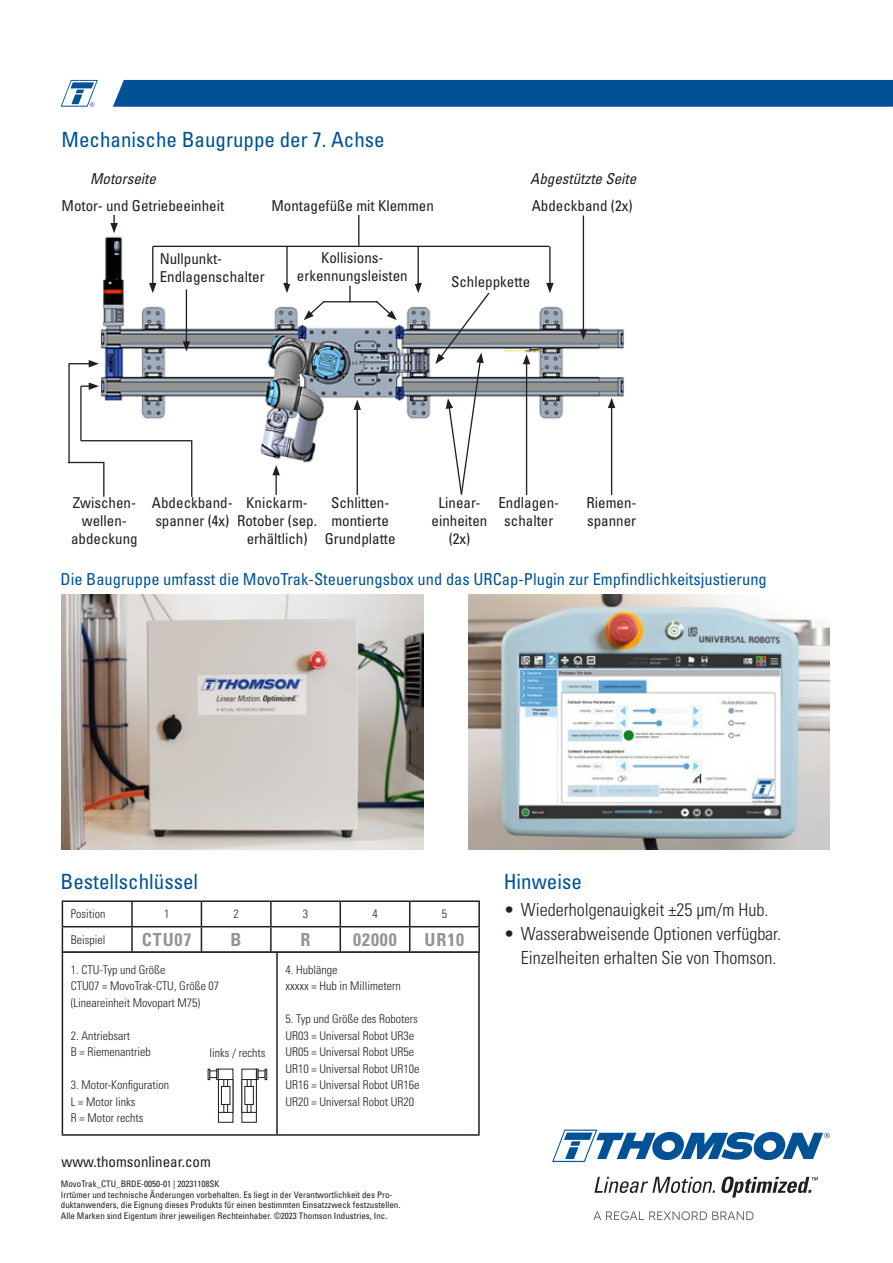
<style>
.page{position:relative;width:893px;height:1263px;background:#fff}
.page>*{position:absolute;margin:0;border:0;box-sizing:border-box;transform-origin:0 0}
.t1{font:condensed 21px "Univers LT Std";color:#005294}
.t2{font:300 condensed 18px/24px "Univers LT Std";color:#231f20;text-align:right}
.t3{font:700 condensed 18px "Univers LT Std";letter-spacing:.05em;color:#939598}
.t4{font:condensed 16.5px "Univers LT Std";color:#005294}
.Footer_Links_Left{font:condensed 15px/18px "Univers LT Std";color:#231f20;text-align:center}
.t5{font:italic condensed 15px "Univers LT Std";color:#231f20}
.t6{font:300 condensed 12px/16.5px "Univers LT Std";color:#231f20}
.t7{font:condensed 9px/10.5px "Univers LT Std";color:#231f20}
</style>
<div class="page">
<img style="left:88px;top:227px;width:536px;height:242px">
<svg style="left:70px;top:360px;width:29px;height:7px"></svg>
<svg style="left:81px;top:382px;width:18px;height:8px"></svg>
<hr style="left:152px;top:246px;width:1px;height:39px;background:#231f20">
<svg style="left:149px;top:283px;width:8px;height:10px"></svg>
<hr style="left:286px;top:246px;width:2px;height:39px;background:#231f20">
<svg style="left:283px;top:283px;width:8px;height:10px"></svg>
<hr style="left:417px;top:246px;width:2px;height:39px;background:#231f20">
<svg style="left:414px;top:283px;width:8px;height:10px"></svg>
<hr style="left:186px;top:289px;width:1px;height:55px;background:#231f20">
<svg style="left:183px;top:341px;width:7px;height:10px"></svg>
<svg style="left:304px;top:299px;width:22px;height:21px"></svg>
<svg style="left:374px;top:299px;width:23px;height:21px"></svg>
<hr style="left:549px;top:246px;width:2px;height:39px;background:#231f20">
<svg style="left:546px;top:283px;width:8px;height:10px"></svg>
<hr style="left:275px;top:473px;width:2px;height:22px;background:#231f20">
<svg style="left:272px;top:465px;width:8px;height:10px"></svg>
<svg style="left:110px;top:215px;width:8px;height:18px"></svg>
<hr style="left:583px;top:215px;width:1px;height:117px;background:#231f20">
<svg style="left:580px;top:329px;width:7px;height:11px"></svg>
<svg style="left:435px;top:291px;width:56px;height:204px"></svg>
<hr style="left:357px;top:407px;width:1px;height:88px;background:#231f20">
<svg style="left:353px;top:400px;width:8px;height:10px"></svg>
<hr style="left:611px;top:406px;width:1px;height:89px;background:#231f20">
<svg style="left:608px;top:398px;width:7px;height:10px"></svg>
<hr style="left:526px;top:362px;width:1px;height:133px;background:#231f20">
<svg style="left:523px;top:354px;width:7px;height:10px"></svg>
<hr style="left:153px;top:246px;width:396px;height:1px;background:#231f20">
<hr style="left:81px;top:440px;width:111px;height:1px;background:#231f20">
<hr style="left:68px;top:462px;width:36px;height:1px;background:#231f20">
<hr style="left:324px;top:301px;width:53px;height:1px;background:#231f20">
<hr style="left:80px;top:386px;width:2px;height:55px;background:#231f20">
<hr style="left:68px;top:363px;width:2px;height:100px;background:#231f20">
<hr style="left:191px;top:440px;width:1px;height:57px;background:#231f20">
<hr style="left:103px;top:462px;width:1px;height:35px;background:#231f20">
<svg style="left:349px;top:286px;width:2px;height:15px"></svg>
<hr style="left:358px;top:215px;width:1px;height:31px;background:#231f20">
<hr style="left:62px;top:900px;width:70px;height:2px;background:#231f20">
<hr style="left:132px;top:900px;width:69px;height:2px;background:#231f20">
<hr style="left:201px;top:900px;width:70px;height:2px;background:#231f20">
<hr style="left:271px;top:900px;width:69px;height:2px;background:#231f20">
<hr style="left:340px;top:900px;width:70px;height:2px;background:#231f20">
<hr style="left:410px;top:900px;width:70px;height:2px;background:#231f20">
<hr style="left:478px;top:902px;width:2px;height:24px;background:#231f20">
<hr style="left:410px;top:926px;width:70px;height:1px;background:#231f20">
<svg style="left:62px;top:901px;width:417px;height:50px"></svg>
<hr style="left:478px;top:927px;width:2px;height:24px;background:#231f20">
<svg style="left:63px;top:953px;width:205px;height:181px"></svg>
<hr style="left:62px;top:951px;width:215px;height:2px;background:#231f20">
<hr style="left:62px;top:953px;width:1px;height:181px;background:#231f20">
<hr style="left:277px;top:951px;width:203px;height:2px;background:#231f20">
<hr style="left:276px;top:953px;width:2px;height:181px;background:#231f20">
<hr style="left:478px;top:953px;width:2px;height:181px;background:#231f20">
<hr style="left:62px;top:1134px;width:215px;height:2px;background:#231f20">
<hr style="left:277px;top:1134px;width:203px;height:2px;background:#231f20">
<div style="left:218px;top:1069px;width:15px;height:53px;background:#fff"></div>
<div style="left:218px;top:1069px;width:15px;height:54px;border:1px solid #231f20"></div>
<svg style="left:218px;top:1079px;width:15px;height:34px"></svg>
<svg style="left:223px;top:1079px;width:5px;height:34px"></svg>
<div style="left:221px;top:1086px;width:9px;height:19px;background:#fff;border:1px solid #231f20"></div>
<svg style="left:216px;top:1069px;width:3px;height:11px"></svg>
<div style="left:209px;top:1070px;width:8px;height:8px;background:#fff;border:1px solid #231f20"></div>
<svg style="left:208px;top:1069px;width:2px;height:11px"></svg>
<div style="left:242px;top:1069px;width:14px;height:53px;background:#fff"></div>
<div style="left:241px;top:1069px;width:16px;height:54px;border:1px solid #231f20"></div>
<svg style="left:241px;top:1079px;width:16px;height:34px"></svg>
<svg style="left:247px;top:1079px;width:4px;height:34px"></svg>
<div style="left:244px;top:1086px;width:10px;height:19px;background:#fff;border:1px solid #231f20"></div>
<svg style="left:256px;top:1069px;width:2px;height:11px"></svg>
<div style="left:258px;top:1070px;width:7px;height:8px;background:#fff;border:1px solid #231f20"></div>
<svg style="left:265px;top:1069px;width:2px;height:11px"></svg>
<div style="left:451px;top:276px;width:87px;height:17px;background:#fff"></div>
<div style="left:288px;top:252px;width:129px;height:32px;background:#fff"></div>
<div style="left:160px;top:253px;width:110px;height:34px;background:#fff"></div>
<div style="left:113px;top:80px;width:780px;height:27px;background:#005294"></div>
<svg style="left:61px;top:80px;width:37px;height:27px"></svg>
<svg style="left:593px;top:1211px;width:161px;height:9px"></svg>
<svg style="left:552px;top:1129px;width:278px;height:33px"></svg>
<svg style="left:594px;top:1176px;width:224px;height:21px"></svg>
<img style="left:468px;top:594px;width:362px;height:255px">
<img style="left:62px;top:594px;width:361px;height:256px">
<p class="t1" style="left:62px;top:126px;width:325px">Mechanische Baugruppe der 7. Achse</p>
<p class="t5" style="left:90px;top:169px;width:67px">Motorseite</p>
<p class="t5" style="left:530px;top:169px;width:107px">Abgestützte Seite</p>
<p class="Footer_Links_Left" style="left:62px;top:196px;width:164px">Motor- und Getriebeeinheit</p>
<p class="Footer_Links_Left" style="left:271px;top:196px;width:164px">Montagefüße mit Klemmen</p>
<p class="Footer_Links_Left" style="left:532px;top:196px;width:102px">Abdeckband (2x)</p>
<p class="Footer_Links_Left" style="left:160px;top:250px;width:106px;text-align:left">Nullpunkt-<br>Endlagenschalter</p>
<p class="Footer_Links_Left" style="left:297px;top:248px;width:112px">Kollisions&shy;erkennungsleisten</p>
<p class="Footer_Links_Left" style="left:451px;top:273px;width:81px">Schleppkette</p>
<p class="Footer_Links_Left" style="left:73px;top:494px;width:65px">Zwischen-</p>
<p class="Footer_Links_Left" style="left:71px;top:512px;width:68px">wellen&shy;abdeckung</p>
<p class="Footer_Links_Left" style="left:152px;top:494px;width:82px;text-align:left">Abdeckband&shy;spanner (4x)</p>
<p class="Footer_Links_Left" style="left:237px;top:494px;width:81px">Knickarm-<br>Rotober (sep. erhältlich)</p>
<p class="Footer_Links_Left" style="left:325px;top:494px;width:72px">Schlitten&shy;montierte<br>Grundplatte</p>
<p class="Footer_Links_Left" style="left:439px;top:494px;width:43px">Linear-</p>
<p class="Footer_Links_Left" style="left:432px;top:512px;width:57px">einheiten (2x)</p>
<p class="Footer_Links_Left" style="left:498px;top:494px;width:62px">Endlagen&shy;schalter</p>
<p class="Footer_Links_Left" style="left:587px;top:494px;width:51px;text-align:left">Riemen&shy;spanner</p>
<p class="t4" style="left:61px;top:569px;width:708px">Die Baugruppe umfasst die MovoTrak-Steuerungsbox und das URCap-Plugin zur Empfindlichkeitsjustierung</p>
<p class="t1" style="left:61px;top:868px;width:139px">Bestellschlüssel</p>
<p class="t1" style="left:504px;top:868px;width:80px">Hinweise</p>
<p class="t6" style="left:71px;top:906px;width:36px">Position</p>
<p class="t6" style="left:164px;top:906px;width:7px">1</p>
<p class="t6" style="left:233px;top:906px;width:7px">2</p>
<p class="t6" style="left:303px;top:906px;width:7px">3</p>
<p class="t6" style="left:372px;top:906px;width:7px">4</p>
<p class="t6" style="left:442px;top:906px;width:7px">5</p>
<p class="t6" style="left:71px;top:931px;width:36px">Beispiel</p>
<p class="t3" style="left:142px;top:928px;width:51px">CTU07</p>
<p class="t3" style="left:231px;top:928px;width:12px">B</p>
<p class="t3" style="left:301px;top:928px;width:12px">R</p>
<p class="t3" style="left:353px;top:928px;width:45px">02000</p>
<p class="t3" style="left:425px;top:928px;width:41px">UR10</p>
<p class="t6" style="left:71px;top:961px;width:96px">1. CTU-Typ und Größe</p>
<p class="t6" style="left:71px;top:978px;width:150px">CTU07 = MovoTrak-CTU, Größe 07 (Lineareinheit Movopart M75)</p>
<p class="t6" style="left:71px;top:1027px;width:61px">2. Antriebsart</p>
<p class="t6" style="left:71px;top:1044px;width:81px">B = Riemenantrieb</p>
<p class="t6" style="left:71px;top:1077px;width:100px">3. Motor-Konfiguration</p>
<p class="t6" style="left:71px;top:1093px;width:66px">L = Motor links</p>
<p class="t6" style="left:71px;top:1110px;width:74px">R = Motor rechts</p>
<p class="t2" style="left:504px;top:898px;width:266px">• Wiederholgenauigkeit ±25 μm/m Hub.</p>
<p class="t2" style="left:504px;top:922px;width:279px">• Wasserabweisende Optionen verfügbar.<br>Einzelheiten erhalten Sie von Thomson.</p>
<p class="t6" style="left:286px;top:961px;width:53px">4. Hublänge</p>
<p class="t6" style="left:286px;top:978px;width:117px">xxxxx = Hub in Millimetern</p>
<p class="t6" style="left:286px;top:1011px;width:134px">5. Typ und Größe des Roboters</p>
<p class="t6" style="left:286px;top:1027px;width:130px">UR03 = Universal Robot UR3e</p>
<p class="t6" style="left:286px;top:1044px;width:130px">UR05 = Universal Robot UR5e</p>
<p class="t6" style="left:286px;top:1060px;width:135px">UR10 = Universal Robot UR10e</p>
<p class="t6" style="left:286px;top:1077px;width:135px">UR16 = Universal Robot UR16e</p>
<p class="t6" style="left:286px;top:1093px;width:130px">UR20 = Universal Robot UR20</p>
<p class="t6" style="left:209px;top:1044px;width:57px">links / rechts</p>
<p class="Footer_Links_Left" style="left:62px;top:1152px;width:151px">www.thomsonlinear.com</p>
<p class="t7" style="left:61px;top:1179px;width:160px">MovoTrak_CTU_BRDE-0050-01 | 20231108SK</p>
<p class="t7" style="left:61px;top:1189px;width:341px">Irrtümer und technische Änderungen vorbehalten. Es liegt in der Verantwortlichkeit des Pro&shy;duktanwenders, die Eignung dieses Produkts für einen bestimmten Einsatzzweck festzustellen.<br>Alle Marken sind Eigentum ihrer jeweiligen Rechteinhaber. ©2023 Thomson Industries, Inc.</p>
</div>
